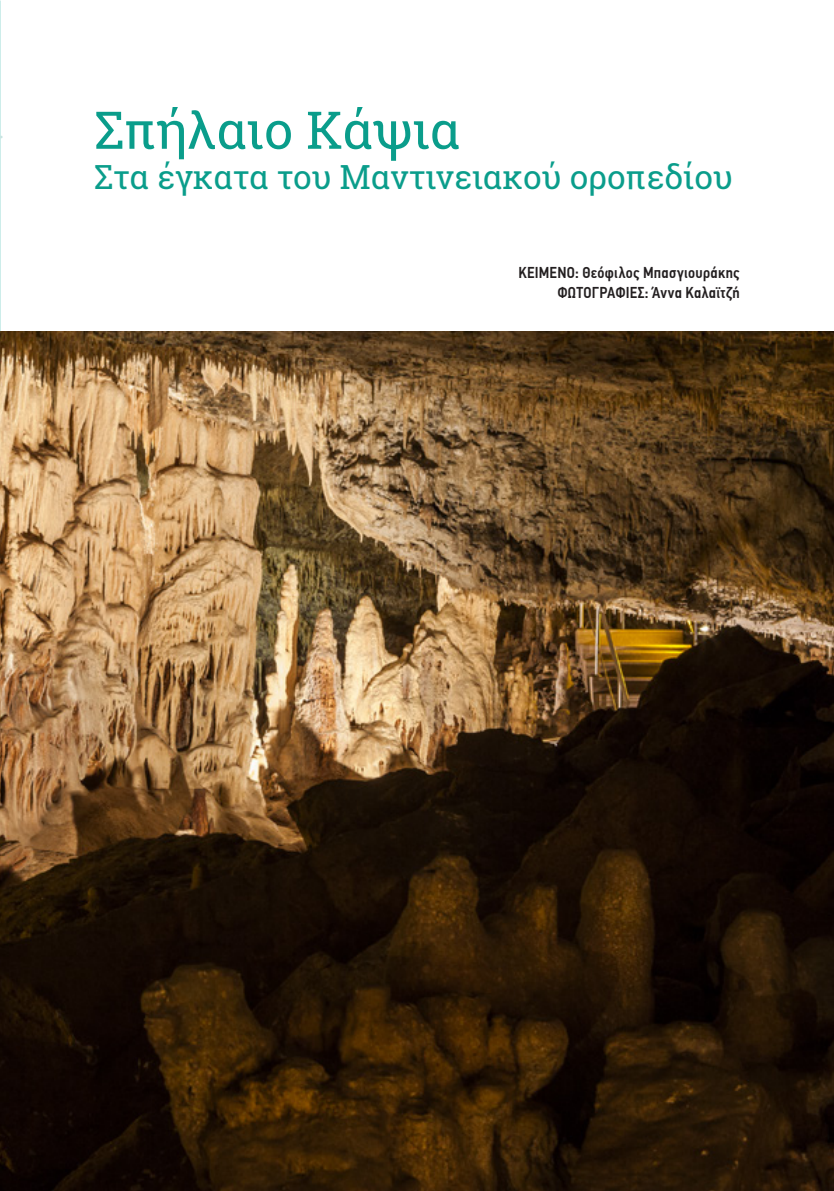
<style>
.page{position:relative;width:834px;height:1191px;background:#fff}
.page>*{position:absolute;margin:0;border:0;box-sizing:border-box;transform-origin:0 0}
.t1{font:51.98px "Roboto Slab";color:#0a9d8b}
.t2{font:33.25px "Roboto Slab";color:#0a9d8b}
.t3{font:500 15.75px/19.8px "PF Din Text Cond Pro";letter-spacing:.015em;color:#231f20;text-align:right}
</style>
<div class="page">
<img style="left:0;top:332px;width:833px;height:859px">
<h1 class="t1" style="left:94px;top:94px;width:367px">Σπήλαιο Κάψια</h1>
<h2 class="t2" style="left:94px;top:154px;width:640px">Στα έγκατα του Μαντινειακού οροπεδίου</h2>
<p class="t3" style="left:518px;top:263px;width:223px">ΚΕΙΜΕΝΟ: Θεόφιλος Μπασγιουράκης<br>ΦΩΤΟΓΡΑΦΙΕΣ: Άννα Καλαϊτζή</p>
</div>
